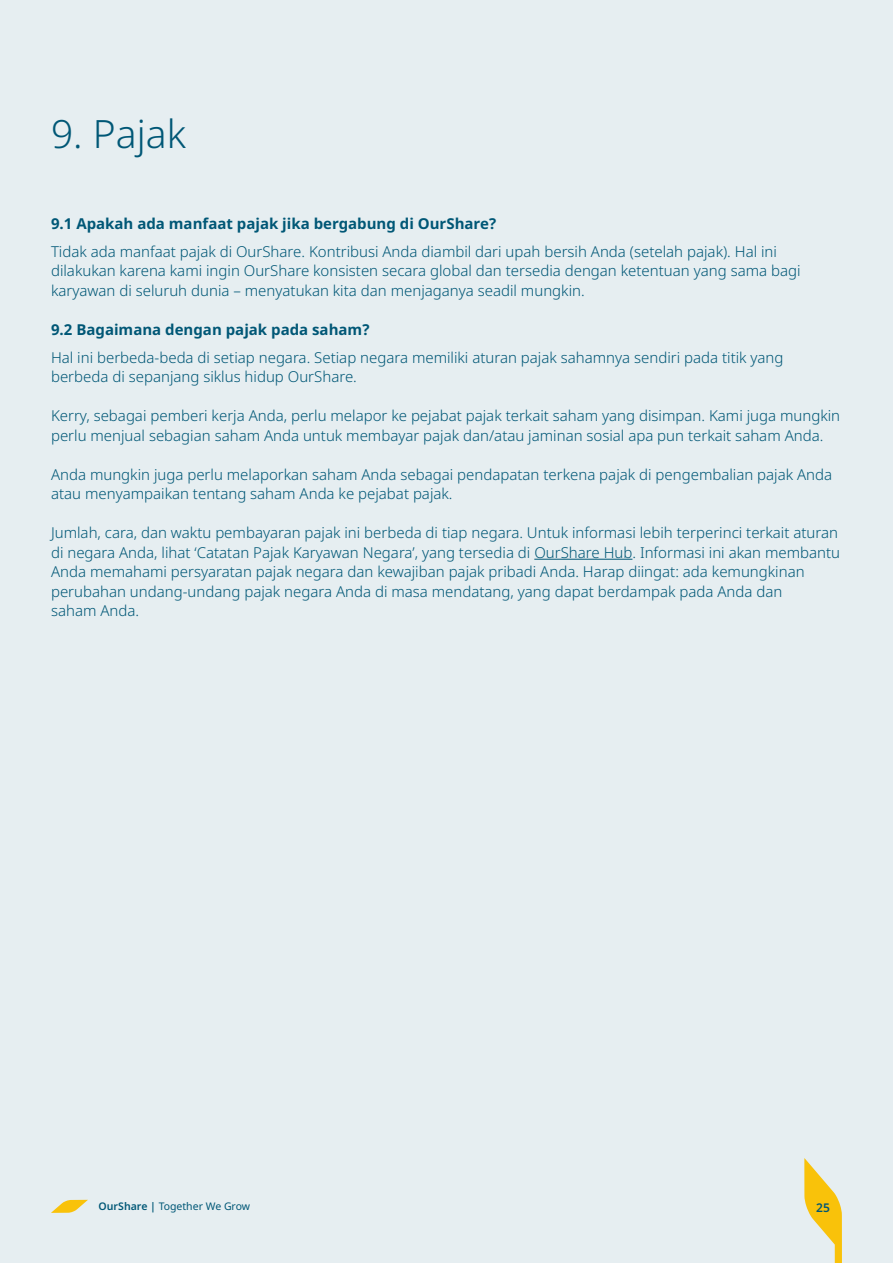
<style>
.page{position:relative;width:893px;height:1263px;background:#e6eef1}
.page>*{position:absolute;margin:0;border:0;box-sizing:border-box;transform-origin:0 0}
.t1{font:300 39px "Noto Sans";color:#005776}
.t2{font:300 15px/19.5px "Noto Sans";color:#005776}
.t3{font:700 15px "Noto Sans";color:#005776}
.t4{font:600 12px "Noto Sans";color:#005776}
.t5{font:10.5px "Noto Sans";color:#005776}
.s1{font-weight:600}
</style>
<div class="page">
<svg style="left:51px;top:1200px;width:37px;height:13px"></svg>
<svg style="left:804px;top:1158px;width:38px;height:105px"></svg>
<hr style="left:534px;top:559px;width:98px;height:1px;background:#005776">
<h1 class="t1" style="left:51px;top:106px;width:137px">9. Pajak</h1>
<p class="t3" style="left:51px;top:213px;width:447px">9.1 Apakah ada manfaat pajak jika bergabung di OurShare?</p>
<p class="t2" style="left:51px;top:242px;width:751px">Tidak ada manfaat pajak di OurShare. Kontribusi Anda diambil dari upah bersih Anda (setelah pajak). Hal ini dilakukan karena kami ingin OurShare konsisten secara global dan tersedia dengan ketentuan yang sama bagi karyawan di seluruh dunia – menyatukan kita dan menjaganya seadil mungkin.</p>
<p class="t3" style="left:51px;top:319px;width:320px">9.2 Bagaimana dengan pajak pada saham?</p>
<p class="t2" style="left:51px;top:348px;width:734px">Hal ini berbeda-beda di setiap negara. Setiap negara memiliki aturan pajak sahamnya sendiri pada titik yang berbeda di sepanjang siklus hidup OurShare.</p>
<p class="t2" style="left:51px;top:406px;width:791px">Kerry, sebagai pemberi kerja Anda, perlu melapor ke pejabat pajak terkait saham yang disimpan. Kami juga mungkin perlu menjual sebagian saham Anda untuk membayar pajak dan/atau jaminan sosial apa pun terkait saham Anda.</p>
<p class="t2" style="left:51px;top:465px;width:783px">Anda mungkin juga perlu melaporkan saham Anda sebagai pendapatan terkena pajak di pengembalian pajak Anda atau menyampaikan tentang saham Anda ke pejabat pajak.</p>
<p class="t2" style="left:51px;top:523px;width:791px">Jumlah, cara, dan waktu pembayaran pajak ini berbeda di tiap negara. Untuk informasi lebih terperinci terkait aturan di negara Anda, lihat ‘Catatan Pajak Karyawan Negara’, yang tersedia di OurShare Hub. Informasi ini akan membantu Anda memahami persyaratan pajak negara dan kewajiban pajak pribadi Anda. Harap diingat: ada kemungkinan perubahan undang-undang pajak negara Anda di masa mendatang, yang dapat berdampak pada Anda dan<br>saham Anda.</p>
<p class="t5" style="left:99px;top:1199px;width:153px"><span class="s1">OurShare |</span> Together We Grow</p>
<p class="t4" style="left:816px;top:1199px;width:15px">25</p>
</div>
